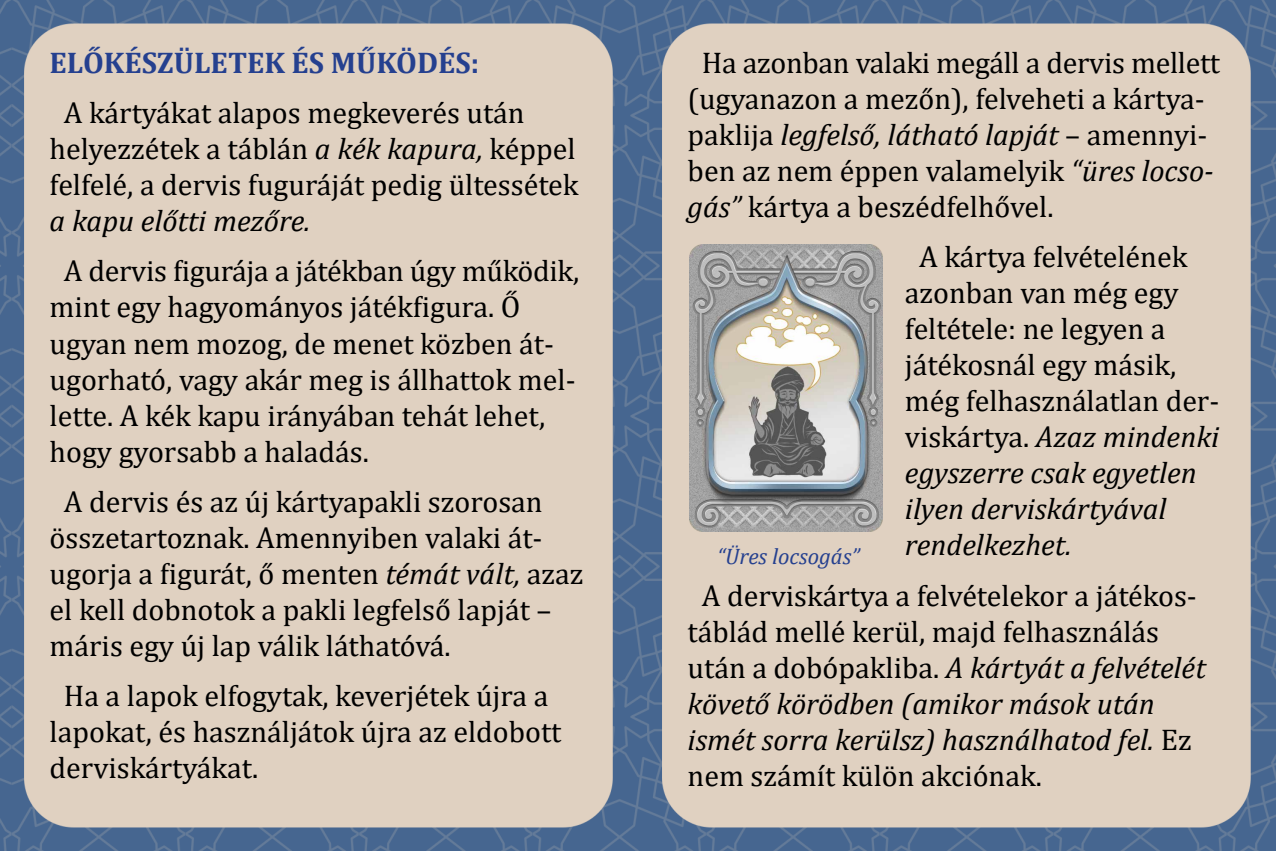
<style>
.page{position:relative;width:1276px;height:851px;background:#fff}
.page>*{position:absolute;margin:0;border:0;box-sizing:border-box;transform-origin:0 0}
.t1{font:30px/36px "Cambria";color:#000}
.t2{font:700 30px "Cambria";color:#25408f}
.t3{font:italic 30px "Cambria";color:#000}
.t4{font:italic 22.5px "Cambria";color:#25408f}
.s1{font-style:italic}
</style>
<div class="page">
<img style="left:0;top:0;width:1276px;height:850px">
<img style="left:689px;top:244px;width:193px;height:287px">
<p class="t2" style="left:50px;top:42px;width:431px">ELŐKÉSZÜLETEK ÉS MŰKÖDÉS:</p>
<p class="t1" style="left:50px;top:95px;width:530px;text-indent:14px">A kártyákat alapos megkeverés után helyezzétek a táblán <span class="s1">a kék kapura,</span> képpel felfelé, a dervis fuguráját pedig ültessétek</p>
<p class="t3" style="left:50px;top:200px;width:262px">a kapu előtti mezőre.</p>
<p class="t1" style="left:50px;top:253px;width:531px;text-indent:14px">A dervis figurája a játékban úgy működik, mint egy hagyományos játékfigura. Ő ugyan nem mozog, de menet közben át&shy;ugorható, vagy akár meg is állhattok mel&shy;lette. A kék kapu irányában tehát lehet, hogy gyorsabb a haladás.</p>
<p class="t1" style="left:50px;top:483px;width:535px;text-indent:14px">A dervis és az új kártyapakli szorosan összetartoznak. Amennyiben valaki át&shy;ugorja a figurát, ő menten <span class="s1">témát vált,</span> azaz el kell dobnotok a pakli legfelső lapját – máris egy új lap válik láthatóvá.</p>
<p class="t1" style="left:50px;top:677px;width:513px;text-indent:14px">Ha a lapok elfogytak, keverjétek újra a lapokat, és használjátok újra az eldobott derviskártyákat.</p>
<p class="t1" style="left:687px;top:45px;width:534px;text-indent:14px">Ha azonban valaki megáll a dervis mellett (ugyanazon a mezőn), felveheti a kártya&shy;paklija <span class="s1">legfelső, látható lapját</span> – amennyi&shy;ben az nem éppen valamelyik <span class="s1">“üres locso&shy;gás”</span> kártya a beszédfelhővel.</p>
<p class="t1" style="left:905px;top:239px;width:316px;text-indent:14px">A kártya felvételének azonban van még egy feltétele: ne legyen a játékosnál egy másik, még felhasználatlan der&shy;viskártya. <span class="s1">Azaz mindenki egyszerre csak egyetlen ilyen derviskártyával rendelkezhet.</span></p>
<p class="t1" style="left:687px;top:577px;width:519px;text-indent:14px">A derviskártya a felvételekor a játékos&shy;táblád mellé kerül, majd felhasználás után a dobópakliba. <span class="s1">A kártyát a felvételét követő körödben (amikor mások után ismét sorra kerülsz) használhatod fel.</span> Ez nem számít külön akciónak.</p>
<p class="t4" style="left:717px;top:540px;width:144px">“Üres locsogás”</p>
</div>
